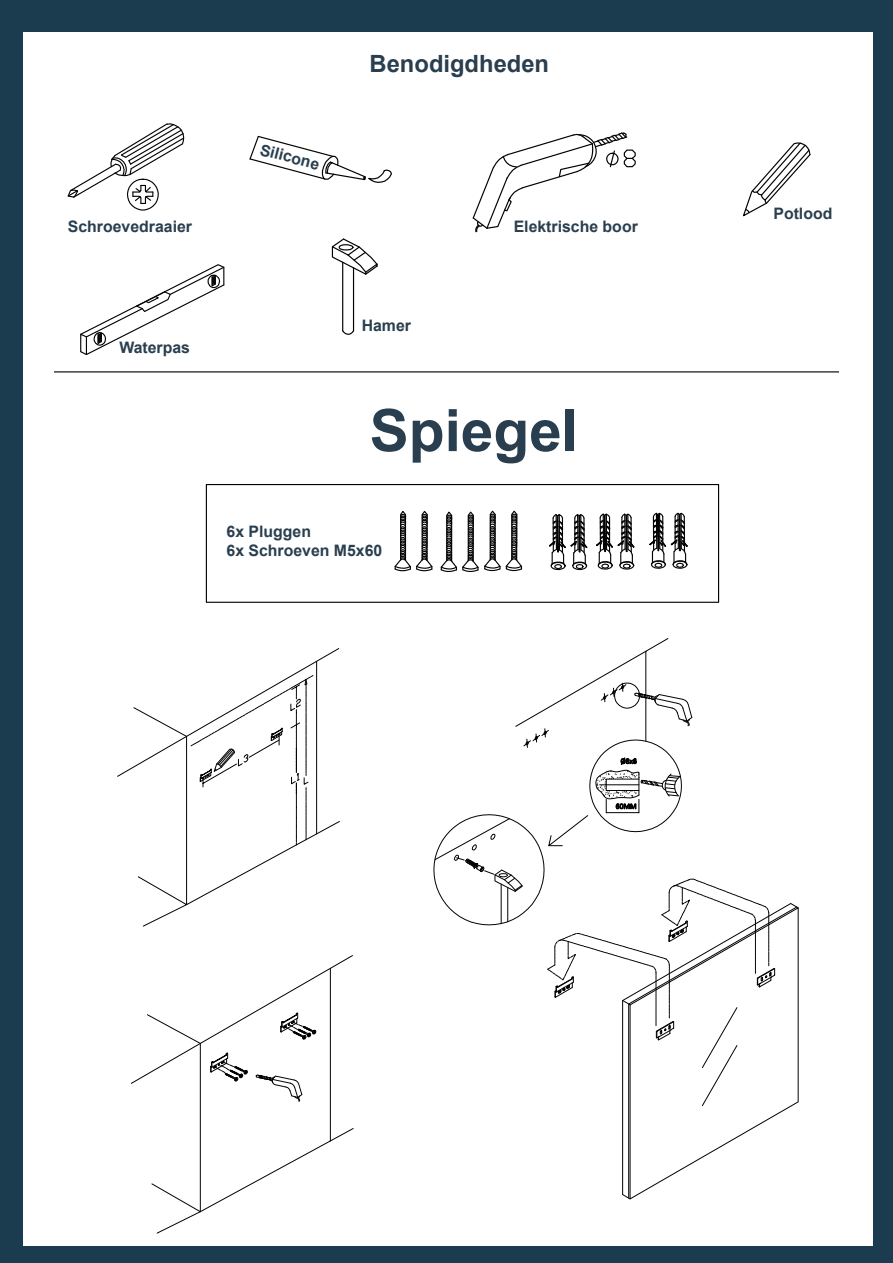
<style>
.page{position:relative;width:893px;height:1263px;background:#1a3c4e}
.page>*{position:absolute;margin:0;border:0;box-sizing:border-box;transform-origin:0 0}
.t1{font:700 58.65px "Arial";color:#293e4e}
.t2{font:700 23.7px "Arial";color:#293e4e}
.t3{font:700 15.9px/19px "Arial";color:#293e4e}
</style>
<div class="page">
<div style="left:23px;top:32px;width:850px;height:1213px;background:#fff"></div>
<svg style="left:249px;top:135px;width:143px;height:48px"></svg>
<svg style="left:67px;top:123px;width:118px;height:88px"></svg>
<svg style="left:80px;top:264px;width:145px;height:91px"></svg>
<svg style="left:743px;top:142px;width:68px;height:75px"></svg>
<svg style="left:472px;top:132px;width:164px;height:101px"></svg>
<hr style="left:342px;top:262px;width:1px;height:69px;background:#030303">
<hr style="left:353px;top:268px;width:1px;height:63px;background:#030303">
<svg style="left:342px;top:329px;width:13px;height:6px"></svg>
<svg style="left:331px;top:238px;width:47px;height:38px"></svg>
<svg style="left:394px;top:510px;width:39px;height:62px"></svg>
<div style="left:206px;top:484px;width:513px;height:119px;border:1px solid #030303"></div>
<hr style="left:54px;top:371px;width:785px;height:1px;background:#030303">
<svg style="left:631px;top:909px;width:167px;height:290px"></svg>
<svg style="left:622px;top:903px;width:170px;height:292px"></svg>
<svg style="left:790px;top:903px;width:9px;height:6px"></svg>
<svg style="left:622px;top:1194px;width:9px;height:5px"></svg>
<svg style="left:433px;top:638px;width:342px;height:468px"></svg>
<svg style="left:117px;top:648px;width:223px;height:279px"></svg>
<svg style="left:131px;top:955px;width:223px;height:279px"></svg>
<hr style="left:200px;top:1043px;width:1px;height:169px;background:#030303">
<svg style="left:440px;top:510px;width:83px;height:62px"></svg>
<svg style="left:549px;top:512px;width:139px;height:59px"></svg>
<p class="t3" style="left:68px;top:217px;width:126px">Schroevedraaier</p>
<p class="t3" style="left:263px;top:140px;width:62px;rotate:15deg">Silicone</p>
<h2 class="t2" style="left:370px;top:47px;width:181px">Benodigdheden</h2>
<p class="t3" style="left:514px;top:217px;width:126px">Elektrische boor</p>
<p class="t3" style="left:119px;top:338px;width:72px">Waterpas</p>
<p class="t3" style="left:362px;top:316px;width:51px">Hamer</p>
<h1 class="t1" style="left:370px;top:389px;width:210px">Spiegel</h1>
<p class="t3" style="left:227px;top:522px;width:157px">6x Pluggen<br>6x Schroeven M5x60</p>
<p class="t3" style="left:773px;top:204px;width:60px">Potlood</p>
</div>
